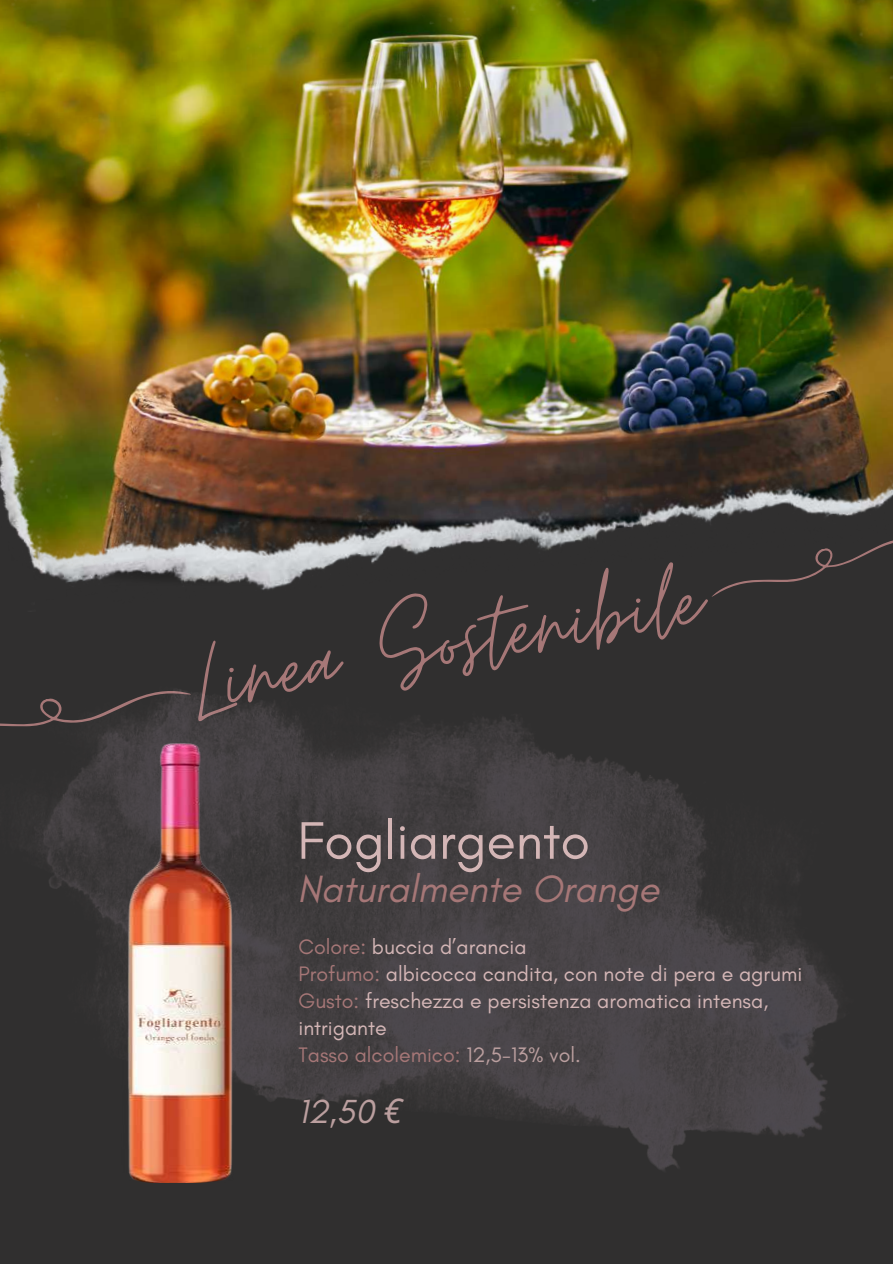
<style>
.page{position:relative;width:893px;height:1264px;background:#fff}
.page>*{position:absolute;margin:0;border:0;box-sizing:border-box;transform-origin:0 0}
.t1{font:116.85px "Moon Time";color:#a67777}
.t2{font:53.7px "Glacial Indifference";color:#d4b6b6}
.t3{font:italic 38.7px "Glacial Indifference";color:#a67777}
.t4{font:italic 34.05px "Glacial Indifference";color:#bb9f9f}
.t5{font:21.3px/27px "Glacial Indifference";color:#d4b6b6}
.s1{color:#a67777}
.s2{color:#bb9f9f}
.s3{font-family:"Noto Sans"}
</style>
<div class="page">
<div style="left:0;top:0;width:892px;height:1263px;background:#302f2f"></div>
<img style="left:0;top:690px;width:839px;height:493px">
<img style="left:112px;top:744px;width:133px;height:438px">
<img style="left:0;top:0;width:892px;height:597px">
<h1 class="t1" style="left:180px;top:616px;width:518px;rotate:-10deg">Linea Sostenibile</h1>
<h2 class="t2" style="left:297px;top:807px;width:294px">Fogliargento</h2>
<h3 class="t3" style="left:297px;top:864px;width:363px">Naturalmente Orange</h3>
<p class="t5" style="left:298px;top:932px;width:505px"><span class="s1">Colore:</span> buccia d’arancia<br><span class="s1">Profumo:</span> albicocca candita, con note di pera e agrumi <span class="s1">Gusto:</span> freschezza e persistenza aromatica intensa, intrigante<br><span class="s1">Tasso alcolemico:</span> <span class="s2">12,5-13% vol.</span></p>
<h3 class="t4" style="left:298px;top:1090px;width:106px">12,50 <span class="s3">€</span></h3>
</div>
